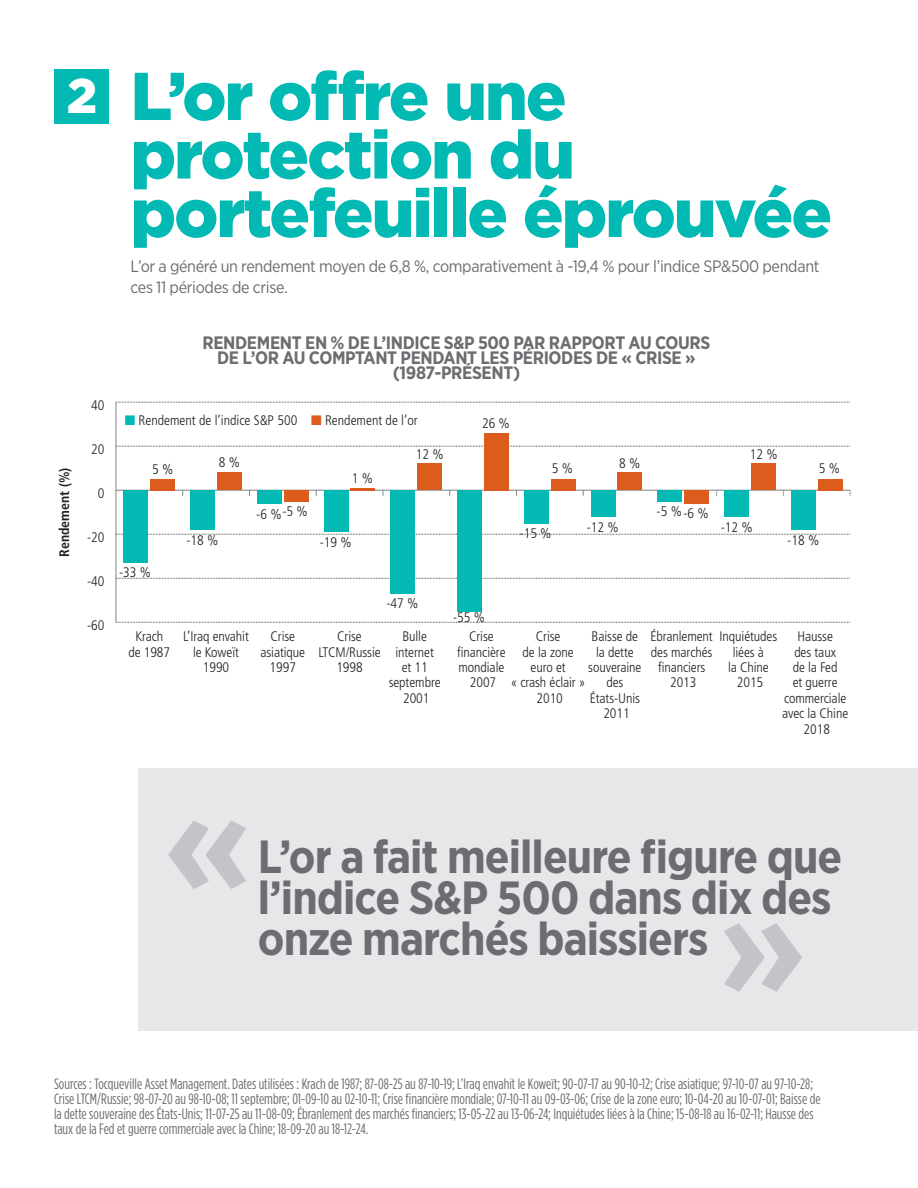
<style>
.page{position:relative;width:918px;height:1188px;background:#fff}
.page>*{position:absolute;margin:0;border:0;box-sizing:border-box;transform-origin:0 0}
.t1{font:700 151.95px "Gotham Narrow";color:#9d9fa2}
.heading{font:900 67.5px/58.5px "Gotham";letter-spacing:-.03em;color:#03b9b4}
.t2{font:900 48.6px "Gotham";color:#fff}
.body{font:700 46.5px/41.2px "Gotham Narrow";letter-spacing:-.02em;color:#6c6d70}
.Legal{font:700 18px/15px "Gotham Narrow";letter-spacing:-.02em;color:#6c6d70;text-align:center}
.body-2{font:16.5px/21px "Gotham Narrow";letter-spacing:-.02em;color:#6c6d70}
.Legal-2{font:15px/15px "Gotham Condensed";color:#6c6d70}
.t3{font:300 condensed 13.8px/15.5px "Frutiger LT Std";letter-spacing:-.005em;color:#231f20;text-align:center}
.t4{font:700 condensed 13.8px "Frutiger LT Std";color:#231f20}
.s1{color:#03b9b4}
.s2{color:#db5c1c}
</style>
<div class="page">
<div style="left:54px;top:69px;width:55px;height:55px;background:#03b9b4"></div>
<div style="left:138px;top:769px;width:780px;height:262px;background:#e6e7e9"></div>
<hr style="left:116px;top:402px;width:1px;height:220px;background:#808285">
<svg style="left:116px;top:622px;width:734px;height:1px"></svg>
<svg style="left:117px;top:578px;width:733px;height:1px"></svg>
<svg style="left:117px;top:534px;width:733px;height:1px"></svg>
<hr style="left:116px;top:490px;width:734px;height:1px;background:#808285">
<svg style="left:117px;top:446px;width:733px;height:1px"></svg>
<svg style="left:116px;top:402px;width:734px;height:1px"></svg>
<div style="left:151px;top:479px;width:24px;height:11px;background:#db5c1c"></div>
<div style="left:217px;top:473px;width:24px;height:17px;background:#db5c1c"></div>
<div style="left:284px;top:490px;width:24px;height:11px;background:#db5c1c"></div>
<hr style="left:351px;top:488px;width:24px;height:2px;background:#db5c1c">
<div style="left:418px;top:464px;width:24px;height:26px;background:#db5c1c"></div>
<div style="left:484px;top:433px;width:24px;height:57px;background:#db5c1c"></div>
<div style="left:551px;top:479px;width:24px;height:11px;background:#db5c1c"></div>
<div style="left:618px;top:473px;width:24px;height:17px;background:#db5c1c"></div>
<div style="left:685px;top:490px;width:24px;height:13px;background:#db5c1c"></div>
<div style="left:751px;top:464px;width:24px;height:26px;background:#db5c1c"></div>
<div style="left:818px;top:479px;width:24px;height:11px;background:#db5c1c"></div>
<div style="left:124px;top:490px;width:24px;height:73px;background:#03b9b4"></div>
<div style="left:191px;top:490px;width:24px;height:40px;background:#03b9b4"></div>
<div style="left:257px;top:490px;width:24px;height:13px;background:#03b9b4"></div>
<div style="left:324px;top:490px;width:24px;height:42px;background:#03b9b4"></div>
<div style="left:391px;top:490px;width:24px;height:104px;background:#03b9b4"></div>
<div style="left:458px;top:490px;width:24px;height:121px;background:#03b9b4"></div>
<div style="left:524px;top:490px;width:24px;height:33px;background:#03b9b4"></div>
<div style="left:591px;top:490px;width:24px;height:27px;background:#03b9b4"></div>
<div style="left:658px;top:490px;width:24px;height:11px;background:#03b9b4"></div>
<div style="left:725px;top:490px;width:24px;height:27px;background:#03b9b4"></div>
<div style="left:791px;top:490px;width:24px;height:40px;background:#03b9b4"></div>
<p class="t2" style="left:67px;top:63px;width:32px">2</p>
<p class="heading" style="left:131px;top:66px;width:703px">L’or offre une protection du portefeuille éprouvée</p>
<p class="body-2" style="left:131px;top:255px;width:691px">L’or a généré un rendement moyen de 6,8 %, comparativement à -19,4 % pour l’indice SP&amp;500 pendant ces 11 périodes de crise.</p>
<p class="t4" style="left:56px;top:557px;width:91px;rotate:-90deg">Rendement (%)</p>
<p class="t3" style="left:91px;top:398px;width:15px">40</p>
<p class="t3" style="left:91px;top:442px;width:15px">20</p>
<p class="t3" style="left:98px;top:486px;width:8px">0</p>
<p class="t3" style="left:87px;top:530px;width:19px">-20</p>
<p class="t3" style="left:87px;top:574px;width:19px">-40</p>
<p class="t3" style="left:87px;top:618px;width:19px">-60</p>
<p class="Legal" style="left:202px;top:335px;width:509px">RENDEMENT EN % DE L’INDICE S&amp;P 500 PAR RAPPORT AU COURS<br>DE L’OR AU COMPTANT PENDANT LES PÉRIODES DE « CRISE » (1987-PRÉSENT)</p>
<p class="t3" style="left:125px;top:413px;width:294px"><span class="s1">■</span> Rendement de l’indice S&amp;P 500 <span class="s2">■</span> Rendement de l’or</p>
<p class="t3" style="left:482px;top:415px;width:29px">26 %</p>
<p class="t3" style="left:152px;top:462px;width:23px">5 %</p>
<p class="t3" style="left:219px;top:455px;width:23px">8 %</p>
<p class="t3" style="left:352px;top:471px;width:23px">1 %</p>
<p class="t3" style="left:416px;top:447px;width:29px">12 %</p>
<p class="t3" style="left:552px;top:461px;width:23px">5 %</p>
<p class="t3" style="left:619px;top:455px;width:23px">8 %</p>
<p class="t3" style="left:750px;top:446px;width:29px">12 %</p>
<p class="t3" style="left:819px;top:461px;width:23px">5 %</p>
<p class="t3" style="left:256px;top:505px;width:53px">-6 %-5 %</p>
<p class="t3" style="left:657px;top:505px;width:54px">-5 %-6 %</p>
<p class="t3" style="left:187px;top:532px;width:34px">-18 %</p>
<p class="t3" style="left:320px;top:534px;width:34px">-19 %</p>
<p class="t3" style="left:520px;top:526px;width:34px">-15 %</p>
<p class="t3" style="left:587px;top:520px;width:34px">-12 %</p>
<p class="t3" style="left:721px;top:520px;width:34px">-12 %</p>
<p class="t3" style="left:787px;top:532px;width:34px">-18 %</p>
<p class="t3" style="left:119px;top:565px;width:34px">-33 %</p>
<p class="t3" style="left:387px;top:596px;width:34px">-47 %</p>
<p class="t3" style="left:453px;top:609px;width:34px">-55 %</p>
<p class="t3" style="left:128px;top:629px;width:43px">Krach de 1987</p>
<p class="t3" style="left:183px;top:629px;width:67px">L’Iraq envahit le Koweït<br>1990</p>
<p class="t3" style="left:260px;top:629px;width:46px">Crise asiatique<br>1997</p>
<p class="t3" style="left:318px;top:629px;width:64px">Crise<br>LTCM/Russie<br>1998</p>
<p class="t3" style="left:389px;top:629px;width:53px">Bulle internet<br>et 11 septembre<br>2001</p>
<p class="t3" style="left:588px;top:629px;width:55px">Baisse de la dette souveraine des<br>États-Unis<br>2011</p>
<p class="t3" style="left:457px;top:629px;width:50px">Crise financière mondiale<br>2007</p>
<p class="t3" style="left:511px;top:629px;width:76px">Crise<br>de la zone euro et<br>« crash éclair »<br>2010</p>
<p class="t3" style="left:651px;top:629px;width:64px">Ébranlement des marchés financiers<br>2013</p>
<p class="t3" style="left:720px;top:629px;width:59px">Inquiétudes liées à<br>la Chine<br>2015</p>
<p class="t3" style="left:782px;top:629px;width:68px">Hausse<br>des taux<br>de la Fed<br>et guerre commerciale avec la Chine<br>2018</p>
<h1 class="t1" style="left:163px;top:745px;width:91px">«</h1>
<p class="body" style="left:258px;top:835px;width:586px">L’or a fait meilleure figure que l’indice S&amp;P 500 dans dix des onze marchés baissiers</p>
<h1 class="t1" style="left:718px;top:847px;width:91px">»</h1>
<p class="Legal-2" style="left:54px;top:1076px;width:768px">Sources : Tocqueville Asset Management. Dates utilisées : Krach de 1987; 87-08-25 au 87-10-19; L’Iraq envahit le Koweït; 90-07-17 au 90-10-12; Crise asiatique; 97-10-07 au 97-10-28; Crise LTCM/Russie; 98-07-20 au 98-10-08; 11 septembre; 01-09-10 au 02-10-11; Crise financière mondiale; 07-10-11 au 09-03-06; Crise de la zone euro; 10-04-20 au 10-07-01; Baisse de la dette souveraine des États-Unis; 11-07-25 au 11-08-09; Ébranlement des marchés financiers; 13-05-22 au 13-06-24; Inquiétudes liées à la Chine; 15-08-18 au 16-02-11; Hausse des taux de la Fed et guerre commerciale avec la Chine; 18-09-20 au 18-12-24.</p>
</div>
